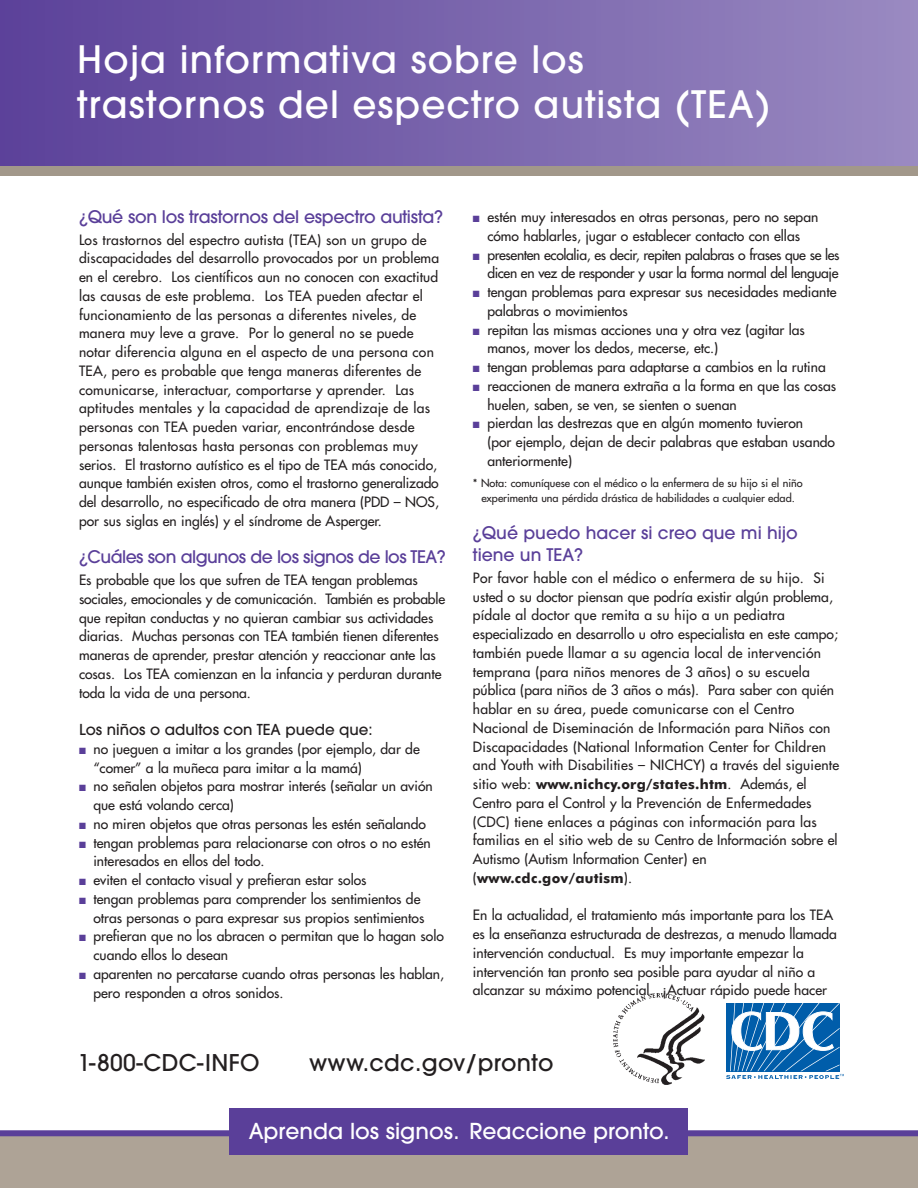
<style>
.page{position:relative;width:918px;height:1188px;background:#fff}
.page>*{position:absolute;margin:0;border:0;box-sizing:border-box;transform-origin:0 0}
.t1{font:500 37.5px/45px "Avant Garde";letter-spacing:.03em;color:#fff}
.t2{font:500 22.95px "Avant Garde";letter-spacing:.015em;color:#231f20}
.t3{font:500 21.9px "Avant Garde";color:#fff}
.t4{font:500 17.25px/21.8px "Avant Garde";letter-spacing:-.015em;color:#5a3f99}
.t5{font:500 15px "Avant Garde";color:#231f20}
.t6{font:13.8px/18.8px "Futura";color:#231f20}
.t7{font:13.8px/18.8px "Futura";letter-spacing:-.025em;color:#231f20;text-align:right}
.t8{font:10.8px/15px "Futura";color:#231f20;text-align:center}
.s1{color:#5a3f99}
.s2{font-family:"Futura BT";font-weight:700}
</style>
<div class="page">
<div style="left:0;top:1134px;width:918px;height:54px;background:#aea396"></div>
<div style="left:0;top:1130px;width:918px;height:6px;background:#5a3f99"></div>
<div style="left:230px;top:1108px;width:458px;height:47px;background:#5a3f99"></div>
<img style="left:613px;top:993px;width:92px;height:92px">
<svg style="left:726px;top:1003px;width:118px;height:76px"></svg>
<div style="left:0;top:0;width:918px;height:176px;background:#a2988a"></div>
<div style="left:0;top:0;width:918px;height:166px;background:linear-gradient(to right,#5b4199,#9989c1)"></div>
<h1 class="t1" style="left:77px;top:40px;width:694px">Hoja informativa sobre los trastornos del espectro autista (TEA)</h1>
<p class="t4" style="left:79px;top:207px;width:366px">¿Qué son los trastornos del espectro autista?</p>
<p class="t6" style="left:79px;top:231px;width:362px">Los trastornos del espectro autista (TEA) son un grupo de discapacidades del desarrollo provocados por un problema en el cerebro. Los científicos aun no conocen con exactitud las causas de este problema. Los TEA pueden afectar el funcionamiento de las personas a diferentes niveles, de manera muy leve a grave. Por lo general no se puede notar diferencia alguna en el aspecto de una persona con TEA, pero es probable que tenga maneras diferentes de comunicarse, interactuar, comportarse y aprender. Las aptitudes mentales y la capacidad de aprendizaje de las personas con TEA pueden variar, encontrándose desde personas talentosas hasta personas con problemas muy serios. El trastorno autístico es el tipo de TEA más conocido, aunque también existen otros, como el trastorno generalizado del desarrollo, no especificado de otra manera (PDD – NOS, por sus siglas en inglés) y el síndrome de Asperger.</p>
<p class="t4" style="left:79px;top:548px;width:368px">¿Cuáles son algunos de los signos de los TEA?</p>
<p class="t6" style="left:79px;top:572px;width:368px">Es probable que los que sufren de TEA tengan problemas sociales, emocionales y de comunicación. También es probable que repitan conductas y no quieran cambiar sus actividades diarias. Muchas personas con TEA también tienen diferentes maneras de aprender, prestar atención y reaccionar ante las cosas. Los TEA comienzan en la infancia y perduran durante toda la vida de una persona.</p>
<p class="t5" style="left:79px;top:724px;width:295px">Los niños o adultos con TEA puede que:</p>
<p class="t6" style="left:93px;top:740px;width:328px;text-indent:-14px"><span class="s1">■</span> no jueguen a imitar a los grandes (por ejemplo, dar de “comer” a la muñeca para imitar a la mamá)</p>
<p class="t6" style="left:93px;top:778px;width:341px;text-indent:-14px"><span class="s1">■</span> no señalen objetos para mostrar interés (señalar un avión que está volando cerca)</p>
<p class="t6" style="left:79px;top:815px;width:348px"><span class="s1">■</span> no miren objetos que otras personas les estén señalando</p>
<p class="t6" style="left:93px;top:834px;width:339px;text-indent:-14px"><span class="s1">■</span> tengan problemas para relacionarse con otros o no estén interesados en ellos del todo.</p>
<p class="t6" style="left:79px;top:872px;width:289px"><span class="s1">■</span> eviten el contacto visual y prefieran estar solos</p>
<p class="t6" style="left:79px;top:890px;width:347px;text-align:right"><span class="s1">■</span> tengan problemas para comprender los sentimientos de otras personas o para expresar sus propios sentimientos</p>
<p class="t6" style="left:93px;top:928px;width:352px;text-indent:-14px"><span class="s1">■</span> prefieran que no los abracen o permitan que lo hagan solo cuando ellos lo desean</p>
<p class="t6" style="left:79px;top:965px;width:367px"><span class="s1">■</span> aparenten no percatarse cuando otras personas les hablan,</p>
<p class="t6" style="left:93px;top:984px;width:192px">pero responden a otros sonidos.</p>
<p class="t6" style="left:473px;top:209px;width:347px;text-align:center"><span class="s1">■</span> estén muy interesados en otras personas, pero no sepan cómo hablarles, jugar o establecer contacto con ellas</p>
<p class="t7" style="left:473px;top:246px;width:368px"><span class="s1">■</span> presenten ecolalia, es decir, repiten palabras o frases que se les dicen en vez de responder y usar la forma normal del lenguaje</p>
<p class="t6" style="left:487px;top:284px;width:351px;text-indent:-14px"><span class="s1">■</span> tengan problemas para expresar sus necesidades mediante palabras o movimientos</p>
<p class="t6" style="left:487px;top:321px;width:319px;text-indent:-14px"><span class="s1">■</span> repitan las mismas acciones una y otra vez (agitar las manos, mover los dedos, mecerse, etc.)</p>
<p class="t6" style="left:473px;top:359px;width:354px"><span class="s1">■</span> tengan problemas para adaptarse a cambios en la rutina</p>
<p class="t6" style="left:487px;top:377px;width:350px;text-indent:-14px"><span class="s1">■</span> reaccionen de manera extraña a la forma en que las cosas huelen, saben, se ven, se sienten o suenan</p>
<p class="t6" style="left:487px;top:415px;width:349px;text-indent:-14px"><span class="s1">■</span> pierdan las destrezas que en algún momento tuvieron<br>(por ejemplo, dejan de decir palabras que estaban usando anteriormente)</p>
<p class="t8" style="left:473px;top:476px;width:331px">* Nota: comuníquese con el médico o la enfermera de su hijo si el niño experimenta una pérdida drástica de habilidades a cualquier edad.</p>
<p class="t4" style="left:473px;top:524px;width:326px">¿Qué puedo hacer si creo que mi hijo tiene un TEA?</p>
<p class="t6" style="left:473px;top:569px;width:368px">Por favor hable con el médico o enfermera de su hijo. Si usted o su doctor piensan que podría existir algún problema, pídale al doctor que remita a su hijo a un pediatra especializado en desarrollo u otro especialista en este campo; también puede llamar a su agencia local de intervención temprana (para niños menores de 3 años) o su escuela pública (para niños de 3 años o más). Para saber con quién hablar en su área, puede comunicarse con el Centro Nacional de Diseminación de Información para Niños con Discapacidades (National Information Center for Children and Youth with Disabilities – NICHCY) a través del siguiente sitio web: <span class="s2">www.nichcy.org/states.htm</span>. Además, el Centro para el Control y la Prevención de Enfermedades (CDC) tiene enlaces a páginas con información para las familias en el sitio web de su Centro de Información sobre el Autismo (Autism Information Center) en (<span class="s2">www.cdc.gov/autism</span>).</p>
<p class="t6" style="left:473px;top:907px;width:365px">En la actualidad, el tratamiento más importante para los TEA es la enseñanza estructurada de destrezas, a menudo llamada intervención conductual. Es muy importante empezar la intervención tan pronto sea posible para ayudar al niño a alcanzar su máximo potencial. ¡Actuar rápido puede hacer</p>
<p class="t2" style="left:77px;top:1054px;width:184px">1-800-CDC-INFO</p>
<p class="t2" style="left:309px;top:1054px;width:246px">www.cdc.gov/pronto</p>
<h3 class="t3" style="left:249px;top:1123px;width:422px">Aprenda los signos. Reaccione pronto.</h3>
</div>
